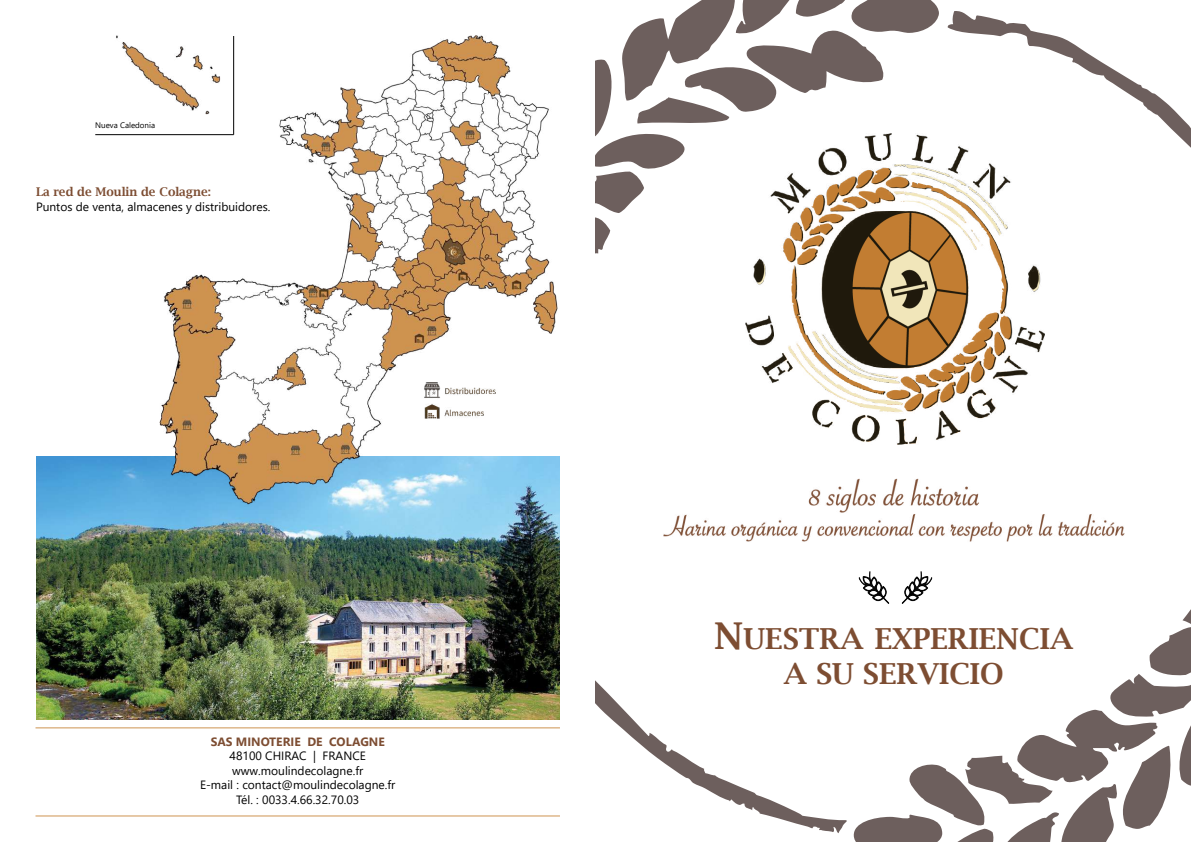
<style>
.page{position:relative;width:1191px;height:842px;background:#fff}
.page>*{position:absolute;margin:0;border:0;box-sizing:border-box;transform-origin:0 0}
.t1{font:600 29px/34.8px "Lucida Bright";color:#7d4d32;text-align:center}
.t2{font:12px/14.4px "Segoe UI";color:#000;text-align:center}
.t3{font:600 12px "Lucida Bright";color:#7d4d32}
.t4{font:700 12px "Segoe UI";color:#7d4d32}
.t5{font:8px "Segoe UI";color:#000}
.s1{font-size:37px}
</style>
<div class="page">
<svg style="left:595px;top:0;width:344px;height:254px"></svg>
<svg style="left:853px;top:577px;width:338px;height:265px"></svg>
<svg style="left:947px;top:11px;width:244px;height:326px"></svg>
<svg style="left:595px;top:680px;width:252px;height:153px"></svg>
<img style="left:36px;top:456px;width:523px;height:264px">
<img style="left:745px;top:133px;width:299px;height:311px">
<img style="left:901px;top:571px;width:31px;height:32px">
<img style="left:858px;top:571px;width:31px;height:32px">
<img style="left:60px;top:35px;width:499px;height:481px">
<hr style="left:233px;top:36px;width:1px;height:99px;background:#000">
<hr style="left:95px;top:134px;width:139px;height:1px;background:#000">
<img style="left:663px;top:478px;width:462px;height:64px">
<hr style="left:36px;top:727px;width:524px;height:1px;background:#ce9351">
<hr style="left:36px;top:815px;width:524px;height:1px;background:#ce9351">
<p class="t5" style="left:95px;top:117px;width:61px">Nueva Caledonia</p>
<p class="t3" style="left:36px;top:185px;width:176px">La red de Moulin de Colagne:</p>
<p class="t2" style="left:36px;top:198px;width:236px">Puntos de venta, almacenes y distribuidores.</p>
<p class="t4" style="left:211px;top:730px;width:176px">SAS MINOTERIE DE COLAGNE</p>
<p class="t2" style="left:200px;top:748px;width:197px">48100 CHIRAC | FRANCE www.moulindecolagne.fr<br>E-mail : contact@moulindecolagne.fr<br>Tél. : 0033.4.66.32.70.03</p>
<h1 class="t1" style="left:714px;top:621px;width:360px"><span class="s1">N</span>UESTRA EXPERIENCIA<br>A SU SERVICIO</h1>
</div>
